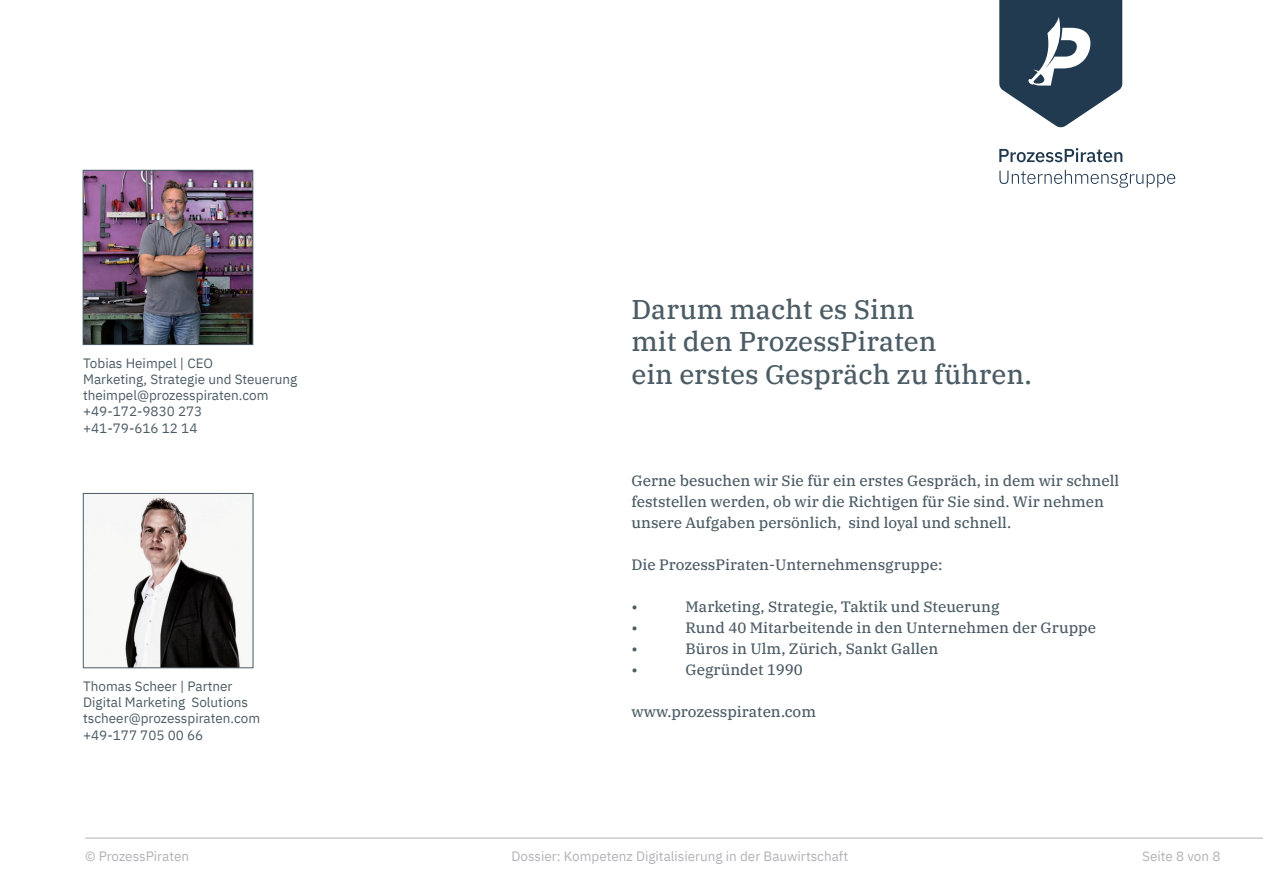
<style>
.page{position:relative;width:1263px;height:893px;background:#fff}
.page>*{position:absolute;margin:0;border:0;box-sizing:border-box;transform-origin:0 0}
.t1{font:27px/32.4px "IBM Plex Serif Text";color:#4c5c65}
.t2{font:15px/21px "IBM Plex Serif Text";color:#4c5c65}
.t3{font:13.5px/16.2px "IBM Plex Sans";color:#4c5c65}
.t4{font:13.5px "IBM Plex Sans";color:#b2b3b7}
</style>
<div class="page">
<svg style="left:999px;top:0;width:123px;height:128px"></svg>
<svg style="left:999px;top:148px;width:123px;height:14px"></svg>
<svg style="left:999px;top:170px;width:176px;height:18px"></svg>
<hr style="left:85px;top:838px;width:1178px;height:1px;background:#b2b3b7">
<img style="left:85px;top:172px;width:166px;height:171px">
<div style="left:83px;top:170px;width:170px;height:175px;border:1px solid #4c5c65"></div>
<img style="left:86px;top:495px;width:161px;height:171px">
<div style="left:83px;top:493px;width:170px;height:175px;border:1px solid #4c5c65"></div>
<p class="t3" style="left:83px;top:354px;width:216px">Tobias Heimpel | CEO<br>Marketing, Strategie und Steuerung theimpel@prozesspiraten.com +49-172-9830 273<br>+41-79-616 12 14</p>
<p class="t3" style="left:83px;top:677px;width:179px">Thomas Scheer | Partner<br>Digital Marketing Solutions tscheer@prozesspiraten.com +49-177 705 00 66</p>
<h1 class="t1" style="left:631px;top:291px;width:402px">Darum macht es Sinn<br>mit den ProzessPiraten<br>ein erstes Gespräch zu führen.</h1>
<p class="t2" style="left:631px;top:469px;width:489px">Gerne besuchen wir Sie für ein erstes Gespräch, in dem wir schnell feststellen werden, ob wir die Richtigen für Sie sind. Wir nehmen unsere Aufgaben persönlich, sind loyal und schnell.</p>
<p class="t2" style="left:631px;top:553px;width:312px">Die ProzessPiraten-Unternehmensgruppe:</p>
<p class="t2" style="left:631px;top:595px;width:8px">•</p>
<p class="t2" style="left:685px;top:595px;width:316px">Marketing, Strategie, Taktik und Steuerung</p>
<p class="t2" style="left:631px;top:616px;width:8px">•</p>
<p class="t2" style="left:685px;top:616px;width:412px">Rund 40 Mitarbeitende in den Unternehmen der Gruppe</p>
<p class="t2" style="left:631px;top:637px;width:8px">•</p>
<p class="t2" style="left:685px;top:637px;width:254px">Büros in Ulm, Zürich, Sankt Gallen</p>
<p class="t2" style="left:631px;top:658px;width:8px">•</p>
<p class="t2" style="left:685px;top:658px;width:119px">Gegründet 1990</p>
<p class="t2" style="left:631px;top:700px;width:186px">www.prozesspiraten.com</p>
<p class="t4" style="left:85px;top:846px;width:106px">© ProzessPiraten</p>
<p class="t4" style="left:511px;top:846px;width:338px">Dossier: Kompetenz Digitalisierung in der Bauwirtschaft</p>
<p class="t4" style="left:1142px;top:846px;width:80px">Seite 8 von 8</p>
</div>
